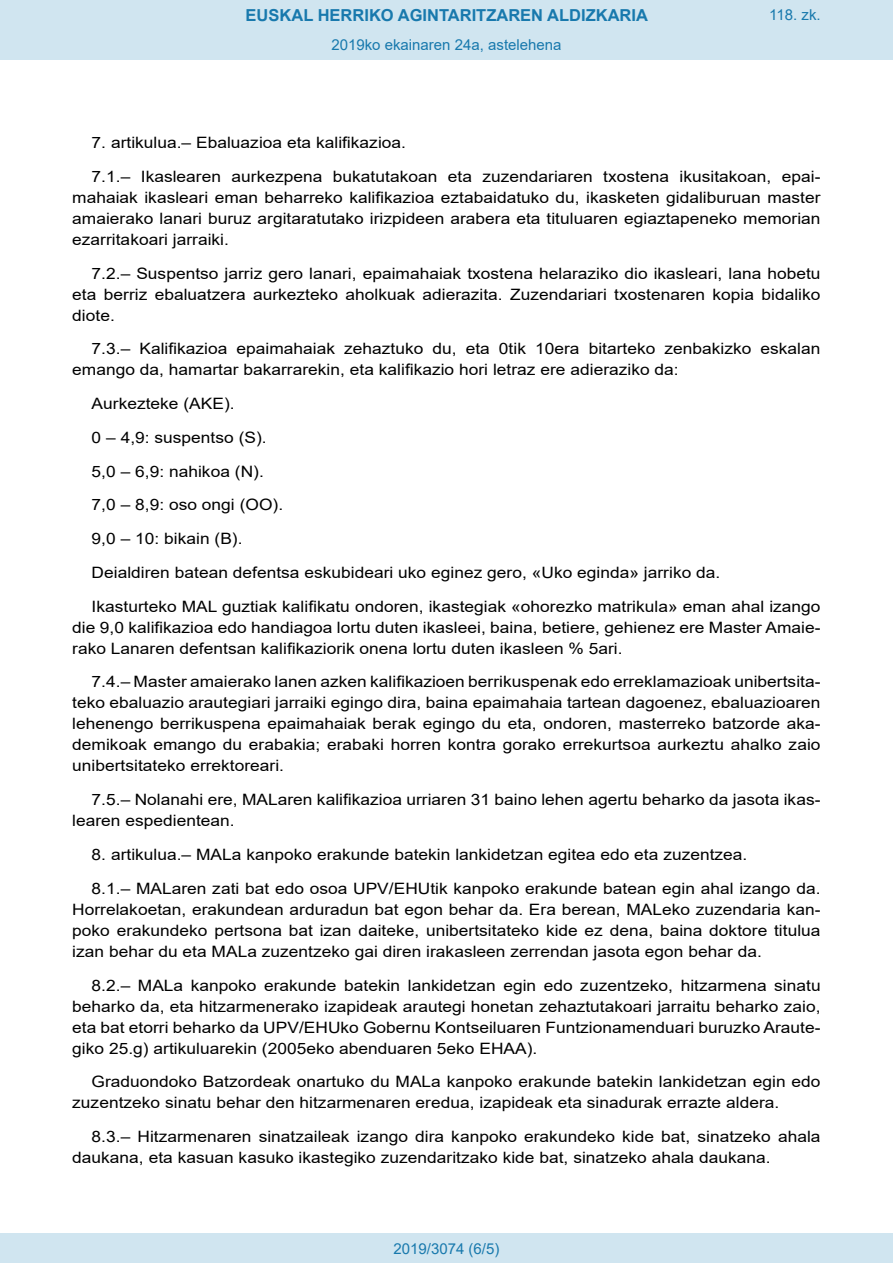
<style>
.page{position:relative;width:893px;height:1263px;background:#fff}
.page>*{position:absolute;margin:0;border:0;box-sizing:border-box;transform-origin:0 0}
.t1{font:700 16.5px "Arial";color:#1879ad}
.BOPVDetalle{font:15.6px/21px "Arial";color:#000;text-align:justify;scale:1.11 1}
.Paginacion_Centro{font:15px "Arial";color:#1879ad}
</style>
<div class="page">
<div style="left:0;top:0;width:893px;height:60px;background:#d0e5f0"></div>
<div style="left:0;top:1233px;width:893px;height:30px;background:#d0e5f0"></div>
<p class="t1" style="left:246px;top:3px;width:404px">EUSKAL HERRIKO AGINTARITZAREN ALDIZKARIA</p>
<p class="Paginacion_Centro" style="left:331px;top:35px;width:232px">2019ko ekainaren 24a, astelehena</p>
<p class="Paginacion_Centro" style="left:769px;top:5px;width:53px">118. zk.</p>
<p class="BOPVDetalle" style="left:92px;top:132px;width:285px">7. artikulua.– Ebaluazioa eta kalifikazioa.</p>
<p class="BOPVDetalle" style="left:72px;top:166px;width:676px;text-indent:19px">7.1.– Ikaslearen aurkezpena bukatutakoan eta zuzendariaren txostena ikusitakoan, epai&shy;mahaiak ikasleari eman beharreko kalifikazioa eztabaidatuko du, ikasketen gidaliburuan master amaierako lanari buruz argitaratutako irizpideen arabera eta tituluaren egiaztapeneko memorian ezarritakoari jarraiki.</p>
<p class="BOPVDetalle" style="left:72px;top:263px;width:676px;text-indent:19px">7.2.– Suspentso jarriz gero lanari, epaimahaiak txostena helaraziko dio ikasleari, lana hobetu eta berriz ebaluatzera aurkezteko aholkuak adierazita. Zuzendariari txostenaren kopia bidaliko diote.</p>
<p class="BOPVDetalle" style="left:72px;top:338px;width:676px;text-indent:19px">7.3.– Kalifikazioa epaimahaiak zehaztuko du, eta 0tik 10era bitarteko zenbakizko eskalan emango da, hamartar bakarrarekin, eta kalifikazio hori letraz ere adieraziko da:</p>
<p class="BOPVDetalle" style="left:92px;top:393px;width:130px">Aurkezteke (AKE).</p>
<p class="BOPVDetalle" style="left:92px;top:427px;width:159px">0 – 4,9: suspentso (S).</p>
<p class="BOPVDetalle" style="left:92px;top:461px;width:157px">5,0 – 6,9: nahikoa (N).</p>
<p class="BOPVDetalle" style="left:92px;top:494px;width:174px">7,0 – 8,9: oso ongi (OO).</p>
<p class="BOPVDetalle" style="left:92px;top:528px;width:137px">9,0 – 10: bikain (B).</p>
<p class="BOPVDetalle" style="left:92px;top:562px;width:568px">Deialdiren batean defentsa eskubideari uko eginez gero, «Uko eginda» jarriko da.</p>
<p class="BOPVDetalle" style="left:72px;top:596px;width:676px;text-indent:19px">Ikasturteko MAL guztiak kalifikatu ondoren, ikastegiak «ohorezko matrikula» eman ahal izango die 9,0 kalifikazioa edo handiagoa lortu duten ikasleei, baina, betiere, gehienez ere Master Amaie&shy;rako Lanaren defentsan kalifikaziorik onena lortu duten ikasleen % 5ari.</p>
<p class="BOPVDetalle" style="left:72px;top:671px;width:676px;text-indent:19px">7.4.– Master amaierako lanen azken kalifikazioen berrikuspenak edo erreklamazioak unibertsita&shy;teko ebaluazio arautegiari jarraiki egingo dira, baina epaimahaia tartean dagoenez, ebaluazioaren lehenengo berrikuspena epaimahaiak berak egingo du eta, ondoren, masterreko batzorde aka&shy;demikoak emango du erabakia; erabaki horren kontra gorako errekurtsoa aurkeztu ahalko zaio unibertsitateko errektoreari.</p>
<p class="BOPVDetalle" style="left:72px;top:789px;width:676px;text-indent:19px">7.5.– Nolanahi ere, MALaren kalifikazioa urriaren 31 baino lehen agertu beharko da jasota ikas&shy;learen espedientean.</p>
<p class="BOPVDetalle" style="left:92px;top:844px;width:592px">8. artikulua.– MALa kanpoko erakunde batekin lankidetzan egitea edo eta zuzentzea.</p>
<p class="BOPVDetalle" style="left:72px;top:878px;width:676px;text-indent:19px">8.1.– MALaren zati bat edo osoa UPV/EHUtik kanpoko erakunde batean egin ahal izango da.<br>Horrelakoetan, erakundean arduradun bat egon behar da. Era berean, MALeko zuzendaria kan&shy;poko erakundeko pertsona bat izan daiteke, unibertsitateko kide ez dena, baina doktore titulua izan behar du eta MALa zuzentzeko gai diren irakasleen zerrendan jasota egon behar da.</p>
<p class="BOPVDetalle" style="left:72px;top:974px;width:676px;text-indent:19px">8.2.– MALa kanpoko erakunde batekin lankidetzan egin edo zuzentzeko, hitzarmena sinatu beharko da, eta hitzarmenerako izapideak arautegi honetan zehaztutakoari jarraitu beharko zaio, eta bat etorri beharko da UPV/EHUko Gobernu Kontseiluaren Funtzionamenduari buruzko Araute&shy;giko 25.g) artikuluarekin (2005eko abenduaren 5eko EHAA).</p>
<p class="BOPVDetalle" style="left:72px;top:1071px;width:676px;text-indent:19px">Graduondoko Batzordeak onartuko du MALa kanpoko erakunde batekin lankidetzan egin edo zuzentzeko sinatu behar den hitzarmenaren eredua, izapideak eta sinadurak errazte aldera.</p>
<p class="BOPVDetalle" style="left:72px;top:1126px;width:676px;text-indent:19px">8.3.– Hitzarmenaren sinatzaileak izango dira kanpoko erakundeko kide bat, sinatzeko ahala daukana, eta kasuan kasuko ikastegiko zuzendaritzako kide bat, sinatzeko ahala daukana.</p>
<p class="Paginacion_Centro" style="left:393px;top:1238px;width:107px">2019/3074 (6/5)</p>
</div>
